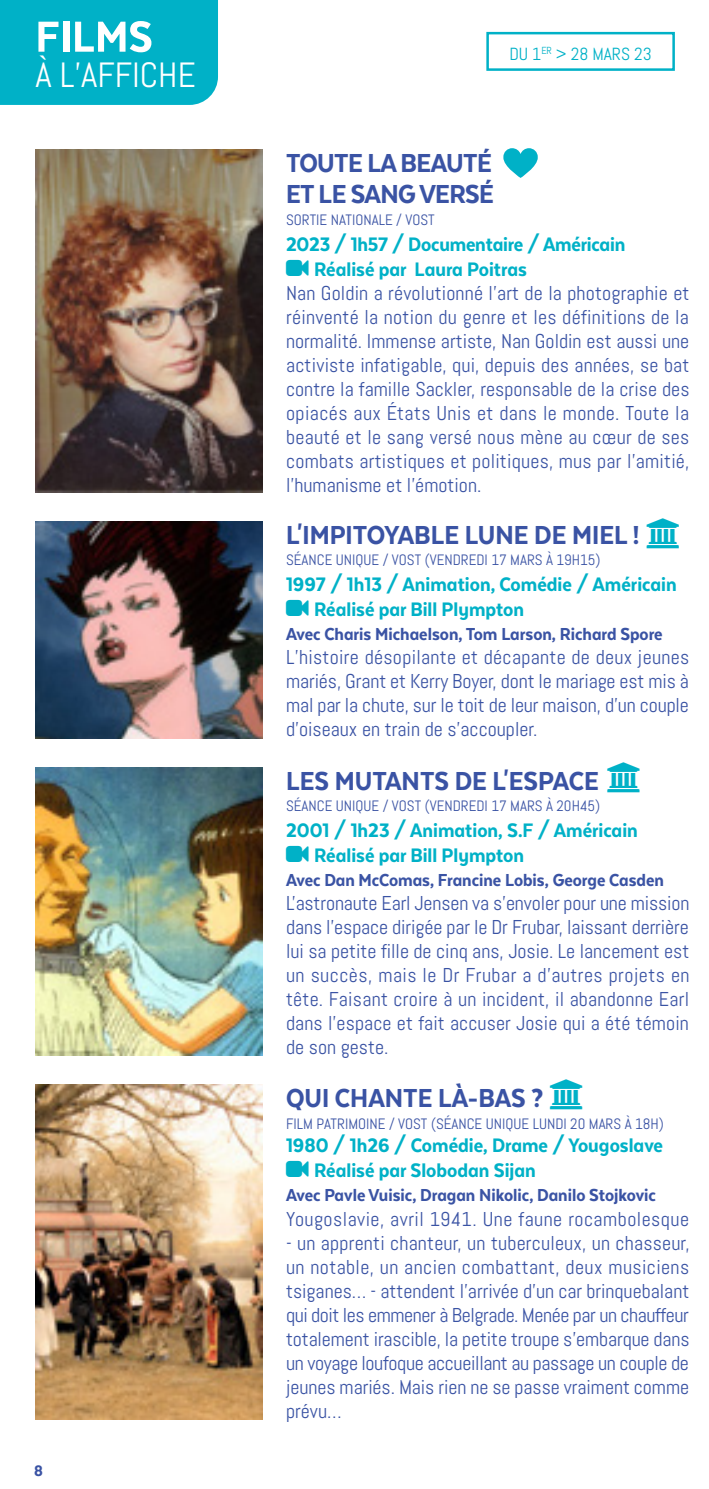
<style>
.page{position:relative;width:709px;height:1489px;background:#fff}
.page>*{position:absolute;margin:0;border:0;box-sizing:border-box;transform-origin:0 0}
.t1{font:800 50px "Texta Narrow Alt";color:#fff}
.t2{font:35px "Abel";color:#fff}
.t3{font:800 30px "Texta Narrow Alt";color:#3a53a4}
.t4{font:800 30px/31px "Texta Narrow Alt";letter-spacing:-.02em;color:#3a53a4}
.t5{font:800 22.5px/25px "Texta Narrow Alt";color:#00b1c7}
.t6{font:20px/24px "Abel";color:#3a53a4;text-align:justify}
.t7{font:800 20px "Texta Narrow Alt";color:#3a53a4}
.t8{font:20px "Abel";letter-spacing:.025em;color:#3a53a4}
.t9{font:17.5px "Abel";color:#00b1c7}
.t10{font:800 17.5px "Texta Narrow Alt";color:#3a53a4}
.t11{font:15px "Abel";color:#3a53a4}
</style>
<div class="page">
<img style="left:35px;top:767px;width:227px;height:288px">
<img style="left:35px;top:521px;width:227px;height:217px">
<div style="left:486px;top:32px;width:189px;height:39px;border:2px solid #00b1c7"></div>
<img style="left:35px;top:1084px;width:227px;height:335px">
<div style="left:0;top:0;width:218px;height:105px;background:#00b1c7"></div>
<img style="left:35px;top:150px;width:227px;height:343px">
<svg style="left:503px;top:148px;width:35px;height:30px"></svg>
<h1 class="t1" style="left:35px;top:11px;width:119px">FILMS</h1>
<h2 class="t2" style="left:35px;top:52px;width:162px">À L’AFFICHE</h2>
<p class="t10" style="left:34px;top:1461px;width:10px">8</p>
<p class="t9" style="left:509px;top:43px;width:144px">DU 1<sup>ER</sup> &gt; 28 MARS 23</p>
<h3 class="t4" style="left:286px;top:147px;width:209px">TOUTE LA BEAUTÉ<br>ET LE SANG VERSÉ</h3>
<p class="t11" style="left:286px;top:210px;width:150px">SORTIE NATIONALE / VOST</p>
<p class="t5" style="left:314px;top:231px;width:312px;text-indent:-28px">2023 / 1h57 / Documentaire / Américain<br>Réalisé par Laura Poitras</p>
<p class="t6" style="left:286px;top:281px;width:405px">Nan Goldin a révolutionné l’art de la photographie et réinventé la notion du genre et les définitions de la normalité. Immense artiste, Nan Goldin est aussi une activiste infatigable, qui, depuis des années, se bat contre la famille Sackler, responsable de la crise des opiacés aux États Unis et dans le monde. Toute la beauté et le sang versé nous mène au cœur de ses combats artistiques et politiques, mus par l’amitié, l’humanisme et l’émotion.</p>
<h3 class="t3" style="left:286px;top:519px;width:355px">L'IMPITOYABLE LUNE DE MIEL !</h3>
<p class="t11" style="left:286px;top:550px;width:316px">SÉANCE UNIQUE / VOST (VENDREDI 17 MARS À 19H15)</p>
<p class="t5" style="left:314px;top:571px;width:364px;text-indent:-28px">1997 / 1h13 / Animation, Comédie / Américain<br>Réalisé par Bill Plympton</p>
<p class="t7" style="left:286px;top:624px;width:378px">Avec Charis Michaelson, Tom Larson, Richard Spore</p>
<p class="t6" style="left:286px;top:645px;width:405px">L’histoire désopilante et décapante de deux jeunes mariés, Grant et Kerry Boyer, dont le mariage est mis à mal par la chute, sur le toit de leur maison, d’un couple d’oiseaux en train de s’accoupler.</p>
<h3 class="t3" style="left:286px;top:765px;width:314px">LES MUTANTS DE L'ESPACE</h3>
<p class="t11" style="left:286px;top:796px;width:315px">SÉANCE UNIQUE / VOST (VENDREDI 17 MARS À 20H45)</p>
<p class="t5" style="left:314px;top:817px;width:325px;text-indent:-28px">2001 / 1h23 / Animation, S.F / Américain<br>Réalisé par Bill Plympton</p>
<p class="t7" style="left:286px;top:869px;width:379px">Avec Dan McComas, Francine Lobis, George Casden</p>
<p class="t6" style="left:286px;top:891px;width:405px">L'astronaute Earl Jensen va s'envoler pour une mission dans l'espace dirigée par le Dr Frubar, laissant derrière lui sa petite fille de cinq ans, Josie. Le lancement est un succès, mais le Dr Frubar a d'autres projets en tête. Faisant croire à un incident, il abandonne Earl dans l'espace et fait accuser Josie qui a été témoin de son geste.</p>
<h3 class="t3" style="left:286px;top:1082px;width:259px">QUI CHANTE LÀ-BAS ?</h3>
<p class="t11" style="left:286px;top:1114px;width:379px">FILM PATRIMOINE / VOST (SÉANCE UNIQUE LUNDI 20 MARS À 18H)</p>
<p class="t5" style="left:314px;top:1132px;width:350px;text-indent:-28px">1980 / 1h26 / Comédie, Drame / Yougoslave<br>Réalisé par Slobodan Sijan</p>
<p class="t7" style="left:286px;top:1184px;width:371px">Avec Pavle Vuisic, Dragan Nikolic, Danilo Stojkovic</p>
<p class="t8" style="left:286px;top:1205px;width:404px">Yougoslavie, avril 1941. Une faune rocambolesque</p>
<p class="t6" style="left:286px;top:1230px;width:405px">- un apprenti chanteur, un tuberculeux, un chasseur, un notable, un ancien combattant, deux musiciens tsiganes… - attendent l’arrivée d’un car brinquebalant qui doit les emmener à Belgrade. Menée par un chauffeur totalement irascible, la petite troupe s’embarque dans un voyage loufoque accueillant au passage un couple de jeunes mariés. Mais rien ne se passe vraiment comme prévu…</p>
</div>
